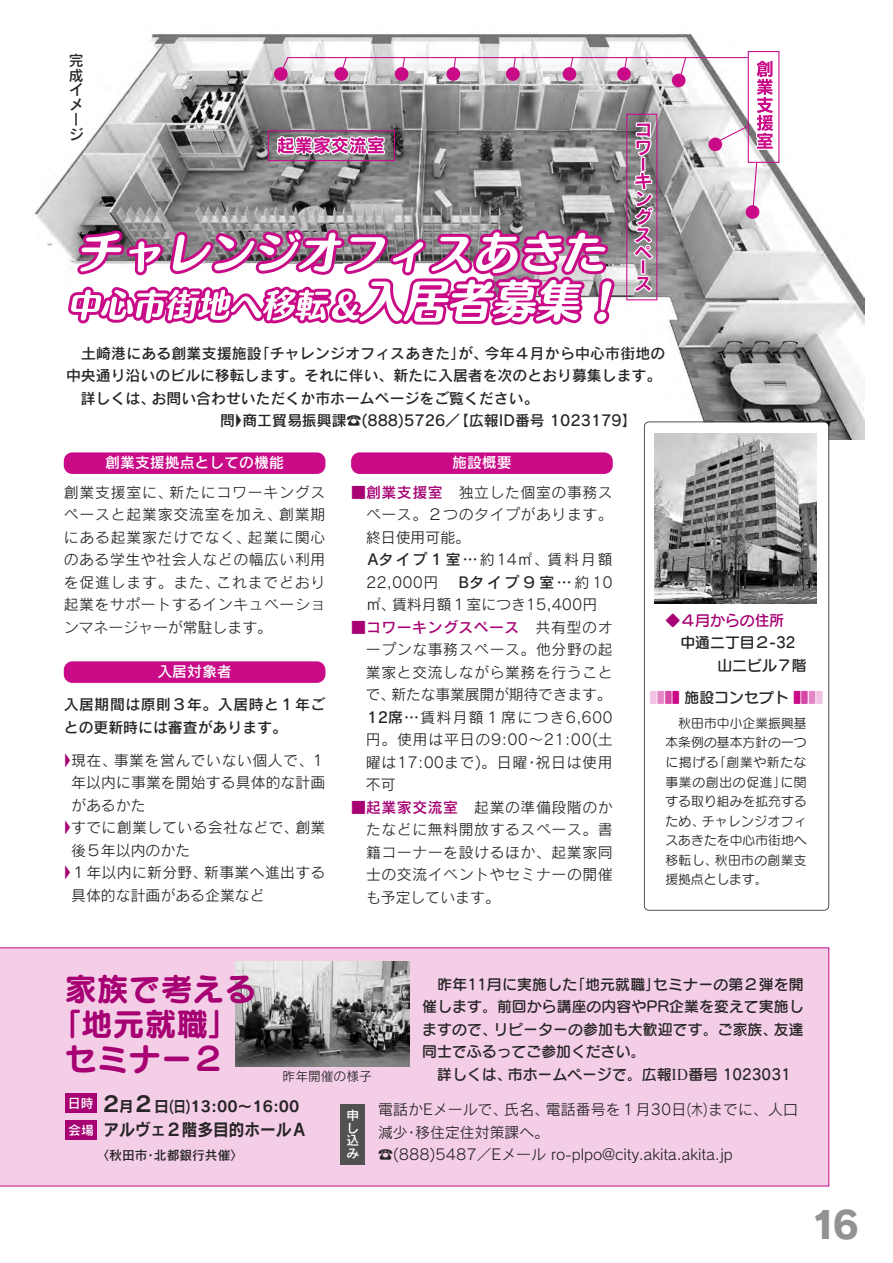
<style>
.page{position:relative;width:893px;height:1263px;background:#fff}
.page>*{position:absolute;margin:0;border:0;box-sizing:border-box;transform-origin:0 0}
.t1{font:37.2px "Rodin Pro N EB";color:#939293}
.t2{font:31.95px/34.5px "Seurat Pro N B";color:#a60073}
.t3{font:21.3px "Rodin Pro N B";color:#272526}
.t4{font:16.95px "Rodin Pro N B";color:#272526;scale:.92 1}
.t5{font:14.85px/22.5px "Rodin Pro N M";letter-spacing:.035em;color:#272526}
.t6{font:14.85px/14.9px "Rodin Pro N DB";color:#272526;text-align:justify}
.t7{font:14.85px/22.5px "Seurat Pro N DB";letter-spacing:.005em;color:#272526}
.t8{font:14.85px/22.5px "Rodin Pro N M";color:#272526}
.t9{font:14.85px "Rodin Pro N M";letter-spacing:.01em;color:#272526}
.t10{font:14.85px "Rodin Pro N DB";letter-spacing:.035em;color:#a60073}
.t11{font:14.85px "Rodin Pro N DB";color:#fff}
.t12{font:14.85px "Rodin Pro N M";letter-spacing:.085em;color:#272526}
.t13{font:14.85px "Rodin Pro N M";letter-spacing:.005em;color:#272526}
.t14{font:14.85px "Rodin Pro N DB";letter-spacing:.035em;color:#272526}
.t15{font:14.85px "Rodin Pro N B";color:#272526}
.t16{font:14.85px "Seurat Pro N DB";color:#a60073}
.t17{font:12.75px/19.5px "Seurat Pro N M";letter-spacing:.03em;color:#272526;text-align:right}
.t18{font:12.75px/19.5px "Seurat Pro N M";letter-spacing:.005em;color:#272526}
.t19{font:12.75px "Rodin Pro N DB";color:#272526}
.t20{font:12.75px/12.8px "Rodin Pro N DB";color:#fff;text-align:justify}
.t21{font:12.75px "Rodin Pro N M";color:#272526}
.s1{font-family:"Hira Min Pro W3"}
.s2{font-family:"Rodin Pro N M"}
.s3{font-family:"Hira Min Pro W3";color:#a60073}
.s4{font-family:"Rodin Pro N DB"}
.s5{color:#f1c2e1}
.s6{color:#e485c4}
.s7{color:#d648a6}
.s8{color:#c90b88}
.s9{font-family:"Matisse Pro N DB"}
</style>
<div class="page">
<div style="left:0;top:947px;width:829px;height:239px;background:#f4cee7"></div>
<img style="left:34px;top:34px;width:831px;height:406px">
<div style="left:274px;top:67px;width:14px;height:14px;background:#c90b88;border-radius:50%"></div>
<div style="left:334px;top:67px;width:14px;height:14px;background:#c90b88;border-radius:50%"></div>
<div style="left:395px;top:67px;width:13px;height:14px;background:#c90b88;border-radius:50%"></div>
<div style="left:446px;top:67px;width:14px;height:14px;background:#c90b88;border-radius:50%"></div>
<div style="left:506px;top:67px;width:14px;height:14px;background:#c90b88;border-radius:50%"></div>
<div style="left:563px;top:67px;width:13px;height:14px;background:#c90b88;border-radius:50%"></div>
<div style="left:617px;top:67px;width:14px;height:14px;background:#c90b88;border-radius:50%"></div>
<div style="left:672px;top:74px;width:14px;height:13px;background:#c90b88;border-radius:50%"></div>
<div style="left:708px;top:138px;width:14px;height:13px;background:#c90b88;border-radius:50%"></div>
<div style="left:746px;top:205px;width:13px;height:14px;background:#c90b88;border-radius:50%"></div>
<hr style="left:288px;top:57px;width:460px;height:1px;background:#c90b88">
<svg style="left:279px;top:56px;width:10px;height:20px"></svg>
<svg style="left:339px;top:56px;width:9px;height:20px"></svg>
<svg style="left:400px;top:56px;width:6px;height:13px"></svg>
<svg style="left:452px;top:56px;width:5px;height:13px"></svg>
<svg style="left:512px;top:56px;width:4px;height:12px"></svg>
<svg style="left:568px;top:56px;width:6px;height:13px"></svg>
<svg style="left:623px;top:56px;width:5px;height:13px"></svg>
<svg style="left:678px;top:56px;width:9px;height:24px"></svg>
<svg style="left:751px;top:162px;width:7px;height:46px"></svg>
<div style="left:268px;top:130px;width:127px;height:31px;border:1px solid #c90b88"></div>
<svg style="left:66px;top:229px;width:548px;height:124px"></svg>
<div style="left:645px;top:422px;width:183px;height:488px;background:#fff;border-radius:4px"></div>
<div style="left:644px;top:421px;width:185px;height:490px;border:2px solid #272526;border-radius:5px"></div>
<div style="left:64px;top:452px;width:261px;height:22px;background:#c90b88;border-radius:9px"></div>
<div style="left:64px;top:661px;width:261px;height:22px;background:#c90b88;border-radius:9px"></div>
<div style="left:351px;top:452px;width:262px;height:22px;background:#c90b88;border-radius:9px"></div>
<img style="left:655px;top:434px;width:161px;height:170px">
<svg style="left:714px;top:50px;width:60px;height:101px"></svg>
<svg style="left:275px;top:129px;width:114px;height:30px;background:#b2799f"></svg>
<div style="left:626px;top:114px;width:31px;height:186px;border:1px solid #c90b88"></div>
<svg style="left:631px;top:121px;width:25px;height:173px;background:#ab8da0"></svg>
<div style="left:340px;top:1104px;width:25px;height:60px;background:#525152"></div>
<div style="left:65px;top:1094px;width:31px;height:19px;background:#a60073"></div>
<div style="left:65px;top:1120px;width:32px;height:19px;background:#a60073"></div>
<img style="left:235px;top:961px;width:175px;height:105px">
<p class="t6" style="left:69px;top:52px;width:16px">完成イメージ</p>
<p class="t6" style="left:81px;top:345px;width:409px">土崎港にある創業支援施設｢チャレンジオフィスあきたが｣ 、</p>
<p class="t6" style="left:66px;top:367px;width:597px">中央通り沿いのビルに移転します。それに伴い、新たに入居者を次のとおり募集します。</p>
<p class="t6" style="left:152px;top:390px;width:388px">お問い合わせいただくか市ホームページをご覧ください。</p>
<p class="t6" style="left:485px;top:345px;width:182px">今年４月から中心市街地の</p>
<p class="t6" style="left:81px;top:390px;width:76px">詳しくは、</p>
<p class="t6" style="left:220px;top:412px;width:242px">問<span class="s1">▶</span>商工貿易振興課<span class="s2">☎</span>(888)5726／</p>
<p class="t6" style="left:454px;top:412px;width:184px">【広報ID番号 1023179【</p>
<p class="t11" style="left:105px;top:453px;width:180px">創業支援拠点としての機能</p>
<p class="t5" style="left:170px;top:480px;width:157px">新たにコワーキングス</p>
<p class="t5" style="left:64px;top:480px;width:110px">創業支援室に、</p>
<p class="t5" style="left:248px;top:503px;width:79px;text-indent:-184px">ペースと起業家交流室を加え、<br>起業に関心</p>
<p class="t5" style="left:279px;top:503px;width:48px">創業期</p>
<p class="t5" style="left:64px;top:525px;width:189px">にある起業家だけでなく、</p>
<p class="t5" style="left:64px;top:548px;width:263px">のある学生や社会人などの幅広い利用</p>
<p class="t5" style="left:217px;top:570px;width:110px">これまでどおり</p>
<p class="t5" style="left:64px;top:570px;width:263px">を促進します。また、<br>起業をサポートするインキュベーションマネージャーが常駐します。</p>
<p class="t11" style="left:157px;top:661px;width:76px">入居対象者</p>
<p class="t14" style="left:64px;top:695px;width:263px">入居期間は原則３年。入居時と１年ご</p>
<p class="t6" style="left:64px;top:719px;width:225px">との更新時には審査があります。</p>
<p class="t5" style="left:64px;top:748px;width:55px"><span class="s3">▶</span>現在、</p>
<p class="t13" style="left:71px;top:773px;width:256px">年以内に事業を開始する具体的な計画</p>
<p class="t5" style="left:71px;top:793px;width:76px">があるかた</p>
<p class="t5" style="left:295px;top:816px;width:32px">創業</p>
<p class="t5" style="left:114px;top:748px;width:201px">事業を営んでいない個人で、</p>
<p class="t5" style="left:311px;top:748px;width:16px">１</p>
<p class="t5" style="left:64px;top:816px;width:237px"><span class="s3">▶</span>すでに創業している会社などで、</p>
<p class="t8" style="left:71px;top:838px;width:121px">後５年以内のかた</p>
<p class="t5" style="left:204px;top:861px;width:123px">新事業へ進出する</p>
<p class="t8" style="left:71px;top:861px;width:195px;text-indent:-7px">１<span class="s3">▶</span> 年以内に新分野、<br>具体的な計画がある企業など</p>
<p class="t11" style="left:452px;top:453px;width:61px">施設概要</p>
<p class="t10" style="left:351px;top:482px;width:93px">■創業支援室</p>
<p class="t5" style="left:366px;top:503px;width:248px">ペース。２つのタイプがあります。</p>
<p class="t5" style="left:366px;top:525px;width:106px">終日使用可能。</p>
<p class="t5" style="left:368px;top:548px;width:246px"><span class="s4">Aタイプ１室…</span>約14㎡、賃料月額</p>
<p class="t9" style="left:366px;top:572px;width:248px">22,000円　<span class="s4">Bタイプ９室…</span>約10</p>
<p class="t8" style="left:392px;top:593px;width:207px">賃料月額１室につき15,400円</p>
<p class="t5" style="left:459px;top:480px;width:156px">独立した個室の事務ス</p>
<p class="t5" style="left:366px;top:593px;width:31px">㎡、</p>
<p class="t10" style="left:351px;top:617px;width:170px">■コワーキングスペース</p>
<p class="t5" style="left:366px;top:638px;width:248px;text-align:right">ープンな事務スペース。他分野の起業家と交流しながら業務を行うこと新たな事業展開が期待できます。</p>
<p class="t5" style="left:535px;top:615px;width:79px">共有型のオ</p>
<p class="t5" style="left:366px;top:683px;width:31px">で、</p>
<p class="t12" style="left:367px;top:707px;width:247px"><span class="s4">12席…</span>賃料月額１席につき6,600</p>
<p class="t5" style="left:366px;top:728px;width:248px">円。使用は平日の9:00～21:00 土(</p>
<p class="t5" style="left:366px;top:750px;width:248px">曜は17:00まで)。日曜･祝日は使用</p>
<p class="t5" style="left:366px;top:773px;width:31px">不可</p>
<p class="t5" style="left:474px;top:795px;width:140px">起業の準備段階のか</p>
<p class="t10" style="left:351px;top:797px;width:109px">■起業家交流室</p>
<p class="t5" style="left:366px;top:818px;width:248px;text-align:justify">たなどに無料開放するスペース。書籍コーナーを設けるほか、起業家同士の交流イベントやセミナーの開催も予定しています。</p>
<p class="t16" style="left:665px;top:610px;width:121px">◆４月からの住所</p>
<p class="t7" style="left:717px;top:631px;width:91px;text-indent:-37px">中通二丁目２-32山二ビル７階</p>
<p class="t7" style="left:650px;top:686px;width:175px"><span class="s5">■</span><span class="s6">■</span><span class="s7">■</span><span class="s8">■</span> 施設コンセプト <span class="s5">■</span><span class="s6">■</span><span class="s7">■</span><span class="s8">■</span></p>
<p class="t18" style="left:678px;top:713px;width:130px">秋田市中小企業振興基</p>
<p class="t17" style="left:665px;top:732px;width:143px">本条例の基本方針の一つに掲げる｢創業や新たな事業の創出の促進｣に関する取り組みを拡充するチャレンジオフィ</p>
<p class="t18" style="left:665px;top:810px;width:41px">ため、</p>
<p class="t18" style="left:665px;top:830px;width:143px">スあきたを中心市街地へ</p>
<p class="t17" style="left:715px;top:849px;width:93px">秋田市の創業支</p>
<p class="t18" style="left:665px;top:849px;width:104px">移転し、<br>援拠点とします。</p>
<h2 class="t2" style="left:65px;top:970px;width:193px">家族で考える｢地元就職「</h2>
<h2 class="t2" style="left:65px;top:1039px;width:161px">セミナー２</h2>
<p class="t21" style="left:283px;top:1068px;width:91px">昨年開催の様子</p>
<p class="t7" style="left:422px;top:972px;width:383px;text-align:right">昨年11月に実施した｢地元就職｣セミナーの第２弾を開催します。前回から講座の内容やPR企業を変えて実施し友達</p>
<p class="t7" style="left:493px;top:1017px;width:286px">リピーターの参加も大歓迎です。ご家族、</p>
<p class="t7" style="left:422px;top:1017px;width:76px">ますので、</p>
<p class="t7" style="left:422px;top:1040px;width:225px">同士でふるってご参加ください。</p>
<p class="t7" style="left:508px;top:1062px;width:284px">市ホームページで。広報<span class="s9">ID</span>番号 1023031</p>
<p class="t7" style="left:437px;top:1062px;width:76px">詳しくは、</p>
<p class="t20" style="left:68px;top:1096px;width:27px">日時</p>
<p class="t20" style="left:68px;top:1123px;width:27px">会場</p>
<h3 class="t3" style="left:101px;top:1090px;width:23px">２</h3>
<h3 class="t3" style="left:133px;top:1090px;width:23px">２</h3>
<p class="t15" style="left:154px;top:1096px;width:147px">日日( (13:00〜16:00</p>
<p class="t15" style="left:119px;top:1096px;width:16px">月</p>
<p class="t4" style="left:104px;top:1119px;width:223px">アルヴェ２階多目的ホールＡ</p>
<p class="t19" style="left:96px;top:1147px;width:148px">〈秋田市･北都銀行共催〈</p>
<p class="t20" style="left:346px;top:1108px;width:14px">申し込み</p>
<p class="t9" style="left:546px;top:1100px;width:254px">電話番号を１月30日木( )までに、人口</p>
<p class="t8" style="left:378px;top:1098px;width:356px">電話かEメールで、<br>減少･移住定住対策課へ。<br>☎(888)5487／Eメール ro-plpo@city.akita.akita j p.</p>
<p class="t5" style="left:504px;top:1098px;width:46px">氏名、</p>
<h1 class="t1" style="left:811px;top:1199px;width:49px">16</h1>
</div>
